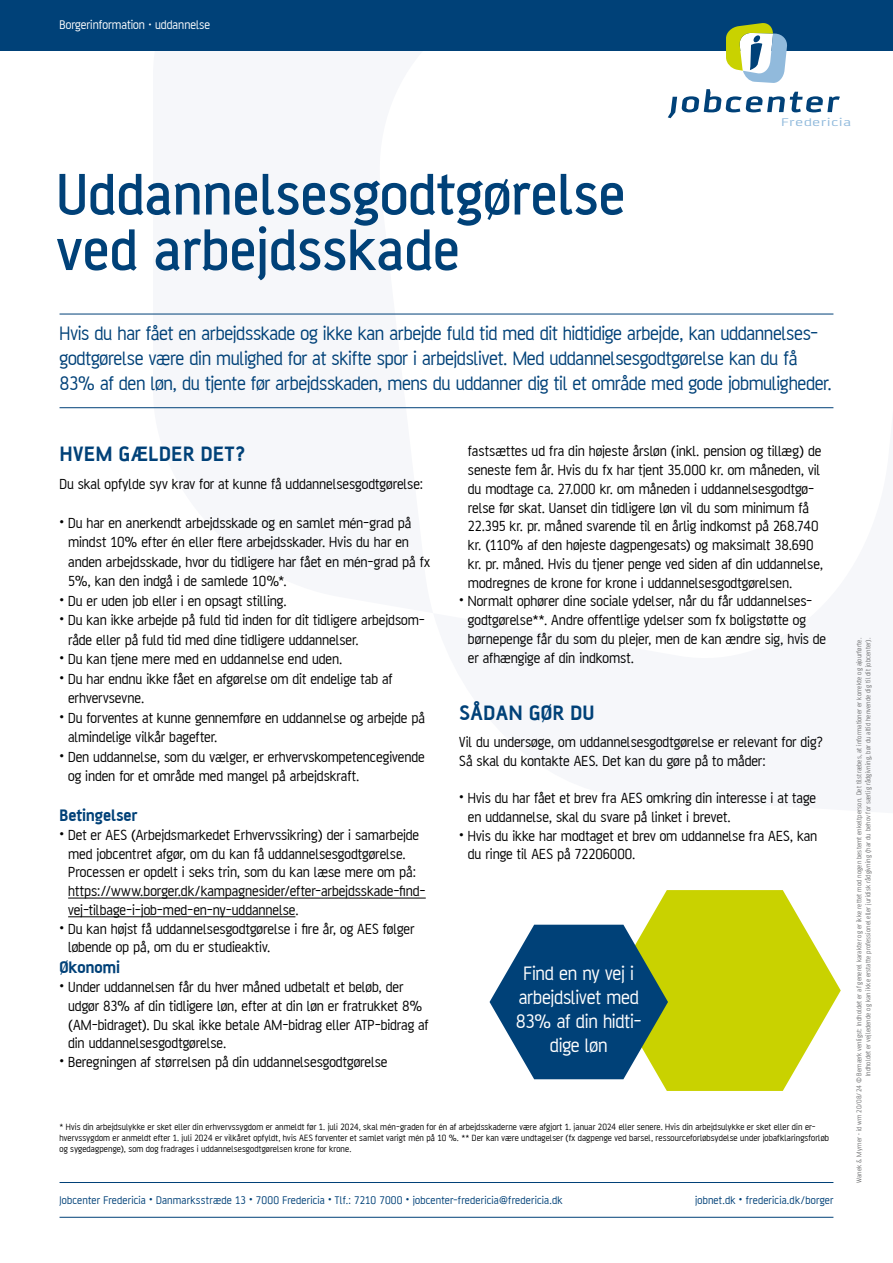
<style>
.page{position:relative;width:893px;height:1263px;background:#fff}
.page>*{position:absolute;margin:0;border:0;box-sizing:border-box;transform-origin:0 0}
.t1{font:500 63px/55.5px "AF Battersea";color:#004178}
.t2{font:700 22.5px "AF Battersea";letter-spacing:.025em;color:#004178}
.t3{font:21px/25.2px "AF Battersea";letter-spacing:-.015em;color:#004178}
.t4{font:21px/24px "AF Battersea";letter-spacing:-.01em;color:#fff;text-align:center}
.t5{font:700 18px "AF Battersea";letter-spacing:-.01em;color:#004178}
.t6{font:15.75px/18.8px "AF Battersea";letter-spacing:-.005em;color:#000}
.t7{font:13.5px "AF Battersea";color:#fff}
.t8{font:12px "AF Battersea";letter-spacing:.015em;color:#004178}
.t9{font:12px "AF Battersea";letter-spacing:.05em;color:#91badc;scale:1.5 1}
.t10{font:9.75px/11.2px "AF Battersea";letter-spacing:.01em;color:#000}
.t11{font:7.5px/9px "AF Battersea";letter-spacing:.015em;color:#707172;text-align:right}
</style>
<div class="page">
<div style="left:0;top:0;width:893px;height:51px;background:#004178"></div>
<svg style="left:668px;top:89px;width:172px;height:29px"></svg>
<svg style="left:726px;top:23px;width:61px;height:60px"></svg>
<hr style="left:60px;top:1182px;width:773px;height:1px;background:#004178">
<hr style="left:60px;top:1217px;width:773px;height:1px;background:#004178">
<hr style="left:60px;top:314px;width:773px;height:1px;background:#004178">
<hr style="left:60px;top:407px;width:773px;height:1px;background:#004178">
<hr style="left:68px;top:898px;width:358px;height:1px;background:#000">
<hr style="left:68px;top:916px;width:227px;height:1px;background:#000">
<svg style="left:609px;top:890px;width:232px;height:201px;fill:#c9d200"></svg>
<svg style="left:490px;top:925px;width:178px;height:154px;background:#396b81"></svg>
<p class="t7" style="left:60px;top:17px;width:152px">Borgerinformation · uddannelse</p>
<h1 class="t1" style="left:56px;top:167px;width:571px">Uddannelsesgodtgørelse ved arbejdsskade</h1>
<p class="t9" style="left:781px;top:116px;width:48px">Fredericia</p>
<p class="t3" style="left:60px;top:320px;width:774px">Hvis du har fået en arbejdsskade og ikke kan arbejde fuld tid med dit hidtidige arbejde, kan uddannelses&shy;godtgørelse være din mulighed for at skifte spor i arbejdslivet. Med uddannelsesgodtgørelse kan du få<br>83% af den løn, du tjente før arbejdsskaden, mens du uddanner dig til et område med gode jobmuligheder.</p>
<h2 class="t2" style="left:60px;top:442px;width:187px">HVEM GÆLDER DET?</h2>
<p class="t6" style="left:60px;top:474px;width:365px">Du skal opfylde syv krav for at kunne få uddannelsesgodtgørelse:</p>
<p class="t6" style="left:68px;top:513px;width:363px;line-height:19.5px;text-indent:-9px">• Du har en anerkendt arbejdsskade og en samlet mén-grad på mindst 10% efter én eller flere arbejdsskader. Hvis du har en anden arbejdsskade, hvor du tidligere har fået en mén-grad på fx 5%, kan den indgå i de samlede 10%*.</p>
<p class="t6" style="left:60px;top:591px;width:229px">• Du er uden job eller i en opsagt stilling.</p>
<p class="t6" style="left:68px;top:610px;width:358px;line-height:19.5px;text-indent:-9px">• Du kan ikke arbejde på fuld tid inden for dit tidligere arbejdsom&shy;råde eller på fuld tid med dine tidligere uddannelser.</p>
<p class="t6" style="left:60px;top:650px;width:284px">• Du kan tjene mere med en uddannelse end uden.</p>
<p class="t6" style="left:68px;top:669px;width:326px;line-height:19.5px;text-indent:-9px">• Du har endnu ikke fået en afgørelse om dit endelige tab af erhvervsevne.</p>
<p class="t6" style="left:68px;top:708px;width:358px;line-height:19.5px;text-indent:-9px">• Du forventes at kunne gennemføre en uddannelse og arbejde på almindelige vilkår bagefter.</p>
<p class="t6" style="left:68px;top:747px;width:358px;line-height:19.5px;text-indent:-9px">• Den uddannelse, som du vælger, er erhvervskompetencegivende og inden for et område med mangel på arbejdskraft.</p>
<p class="t5" style="left:60px;top:806px;width:80px">Betingelser</p>
<p class="t6" style="left:68px;top:825px;width:359px;text-indent:-9px">• Det er AES (Arbejdsmarkedet Erhvervssikring) der i samarbejde med jobcentret afgør, om du kan få uddannelsesgodtgørelse.<br>Processen er opdelt i seks trin, som du kan læse mere om på: https://www.borger.dk/kampagnesider/efter-arbejdsskade-find&shy;vej-tilbage-i-job-med-en-ny-uddannelse.</p>
<p class="t6" style="left:68px;top:919px;width:348px;text-indent:-9px">• Du kan højst få uddannelsesgodtgørelse i fire år, og AES følger løbende op på, om du er studieaktiv.</p>
<p class="t5" style="left:60px;top:958px;width:62px">Økonomi</p>
<p class="t6" style="left:68px;top:977px;width:362px;text-indent:-9px">• Under uddannelsen får du hver måned udbetalt et beløb, der udgør 83% af din tidligere løn, efter at din løn er fratrukket 8% (AM-bidraget). Du skal ikke betale AM-bidrag eller ATP-bidrag af din uddannelsesgodtgørelse.</p>
<p class="t6" style="left:60px;top:1052px;width:330px">• Beregningen af størrelsen på din uddannelsesgodtgørelse</p>
<p class="t6" style="left:468px;top:442px;width:357px">fastsættes ud fra din højeste årsløn (inkl. pension og tillæg) de seneste fem år. Hvis du fx har tjent 35.000 kr. om måneden, vil du modtage ca. 27.000 kr. om måneden i uddannelsesgodtgø&shy;relse før skat. Uanset din tidligere løn vil du som minimum få 22.395 kr. pr. måned svarende til en årlig indkomst på 268.740 kr. (110% af den højeste dagpengesats) og maksimalt 38.690 kr. pr. måned. Hvis du tjener penge ved siden af din uddannelse, modregnes de krone for krone i uddannelsesgodtgørelsen.</p>
<p class="t6" style="left:468px;top:592px;width:360px;text-indent:-9px">• Normalt ophører dine sociale ydelser, når du får uddannelses&shy;godtgørelse**. Andre offentlige ydelser som fx boligstøtte og børnepenge får du som du plejer, men de kan ændre sig, hvis de er afhængige af din indkomst.</p>
<h2 class="t2" style="left:459px;top:700px;width:136px">SÅDAN GØR DU</h2>
<p class="t6" style="left:459px;top:732px;width:365px">Vil du undersøge, om uddannelsesgodtgørelse er relevant for dig?<br>Så skal du kontakte AES. Det kan du gøre på to måder:</p>
<p class="t6" style="left:468px;top:788px;width:350px;text-indent:-9px">• Hvis du har fået et brev fra AES omkring din interesse i at tage en uddannelse, skal du svare på linket i brevet.</p>
<p class="t6" style="left:468px;top:826px;width:351px;text-indent:-9px">• Hvis du ikke har modtaget et brev om uddannelse fra AES, kan du ringe til AES på 72206000.</p>
<h3 class="t4" style="left:516px;top:961px;width:128px">Find en ny vej i arbejdslivet med<br>83% af din hidti&shy;dige løn</h3>
<p class="t10" style="left:60px;top:1121px;width:771px">* Hvis din arbejdsulykke er sket eller din erhvervssygdom er anmeldt før 1. juli 2024, skal mén-graden for én af arbejdsskaderne være afgjort 1. januar 2024 eller senere. Hvis din arbejdsulykke er sket eller din er&shy;hvervssygdom er anmeldt efter 1. juli 2024 er vilkåret opfyldt, hvis AES forventer et samlet varigt mén på 10 %. ** Der kan være undtagelser (fx dagpenge ved barsel, ressourceforløbsydelse under jobafklaringsforløb og sygedagpenge), som dog fradrages i uddannelsesgodtgørelsen krone for krone.</p>
<p class="t8" style="left:60px;top:1194px;width:505px">Jobcenter Fredericia • Danmarksstræde 13 • 7000 Fredericia • Tlf.: 7210 7000 • jobcenter-fredericia@fredericia.dk</p>
<p class="t8" style="left:695px;top:1194px;width:140px">jobnet.dk • fredericia.dk/borger</p>
<p class="t11" style="left:854px;top:1183px;width:547px;rotate:-90deg">Wanek &amp; Myrner · id wm 20/08/24 © Bemærk venligst: Indholdet er af generel karakter og er ikke rettet mod nogen bestemt enkeltperson. Det tilstræbes, at informationer er korrekte og ajourførte.<br>Indholdet er vejledende og kan ikke erstatte professionel eller juridisk rådgivning (har du behov for særlig rådgivning, bør du altid henvende dig til dit jobcenter).</p>
</div>
